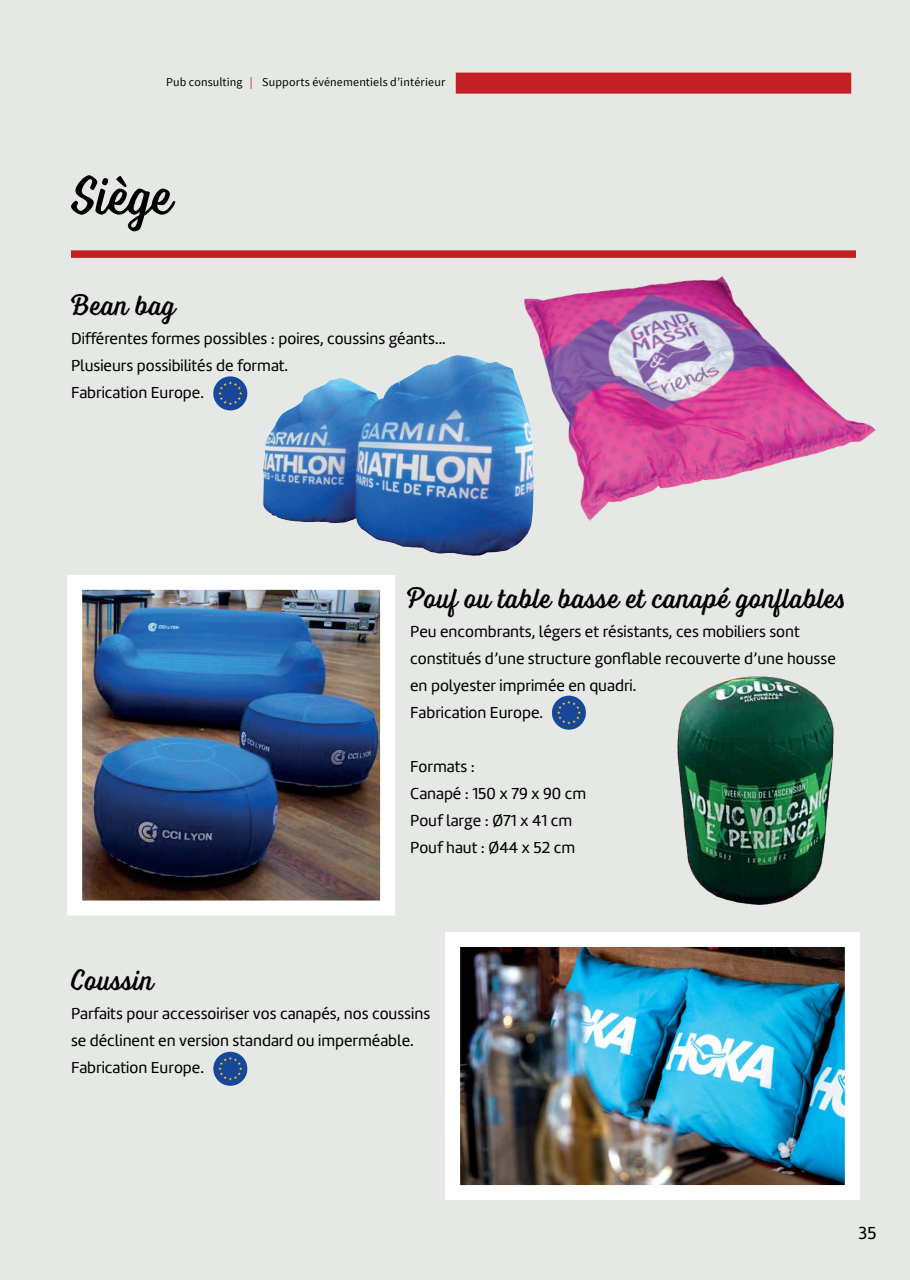
<style>
.page{position:relative;width:910px;height:1280px;background:#e5e8e5}
.page>*{position:absolute;margin:0;border:0;box-sizing:border-box;transform-origin:0 0}
.t1{font:300 55.5px "Voltage";color:#000}
.t2{font:300 30px "Voltage";letter-spacing:.01em;color:#000}
.t3{font:300 30px "Voltage";letter-spacing:.03em;color:#000}
.t4{font:18px "Marine";color:#000}
.t5{font:16.5px/27px "Marine";color:#000}
.t6{font:12px "Source Sans Pro";letter-spacing:.015em;color:#000}
.s1{color:#c3102e}
</style>
<div class="page">
<div style="left:71px;top:250px;width:785px;height:8px;background:#c32026"></div>
<div style="left:456px;top:73px;width:395px;height:21px;background:#c32026"></div>
<img style="left:83px;top:591px;width:296px;height:308px">
<div style="left:67px;top:575px;width:328px;height:340px;border:15px solid #fff"></div>
<img style="left:501px;top:257px;width:375px;height:264px">
<img style="left:263px;top:356px;width:271px;height:200px">
<img style="left:678px;top:677px;width:155px;height:227px">
<svg style="left:213px;top:376px;width:34px;height:34px"></svg>
<img style="left:461px;top:948px;width:383px;height:236px">
<div style="left:445px;top:932px;width:415px;height:268px;border:15px solid #fff"></div>
<svg style="left:213px;top:1052px;width:34px;height:34px"></svg>
<svg style="left:552px;top:696px;width:34px;height:34px"></svg>
<p class="t6" style="left:166px;top:75px;width:280px">Pub consulting <span class="s1">|</span> Supports événementiels d’intérieur</p>
<h1 class="t1" style="left:71px;top:162px;width:104px">Siège</h1>
<h2 class="t2" style="left:71px;top:287px;width:106px">Bean bag</h2>
<p class="t5" style="left:71px;top:325px;width:376px">Différentes formes possibles : poires, coussins géants...<br>Plusieurs possibilités de format.<br>Fabrication Europe.</p>
<h2 class="t2" style="left:407px;top:580px;width:440px">Pouf ou table basse et canapé gonflables</h2>
<h2 class="t3" style="left:71px;top:962px;width:84px">Coussin</h2>
<p class="t5" style="left:410px;top:618px;width:427px">Peu encombrants, légers et résistants, ces mobiliers sont constitués d’une structure gonflable recouverte d’une housse en polyester imprimée en quadri.<br>Fabrication Europe.</p>
<p class="t5" style="left:410px;top:753px;width:178px">Formats :<br>Canapé : 150 x 79 x 90 cm<br>Pouf large : Ø71 x 41 cm<br>Pouf haut : Ø44 x 52 cm</p>
<p class="t5" style="left:71px;top:1000px;width:361px">Parfaits pour accessoiriser vos canapés, nos coussins se déclinent en version standard ou imperméable.<br>Fabrication Europe.</p>
<p class="t4" style="left:859px;top:1222px;width:19px">35</p>
</div>
